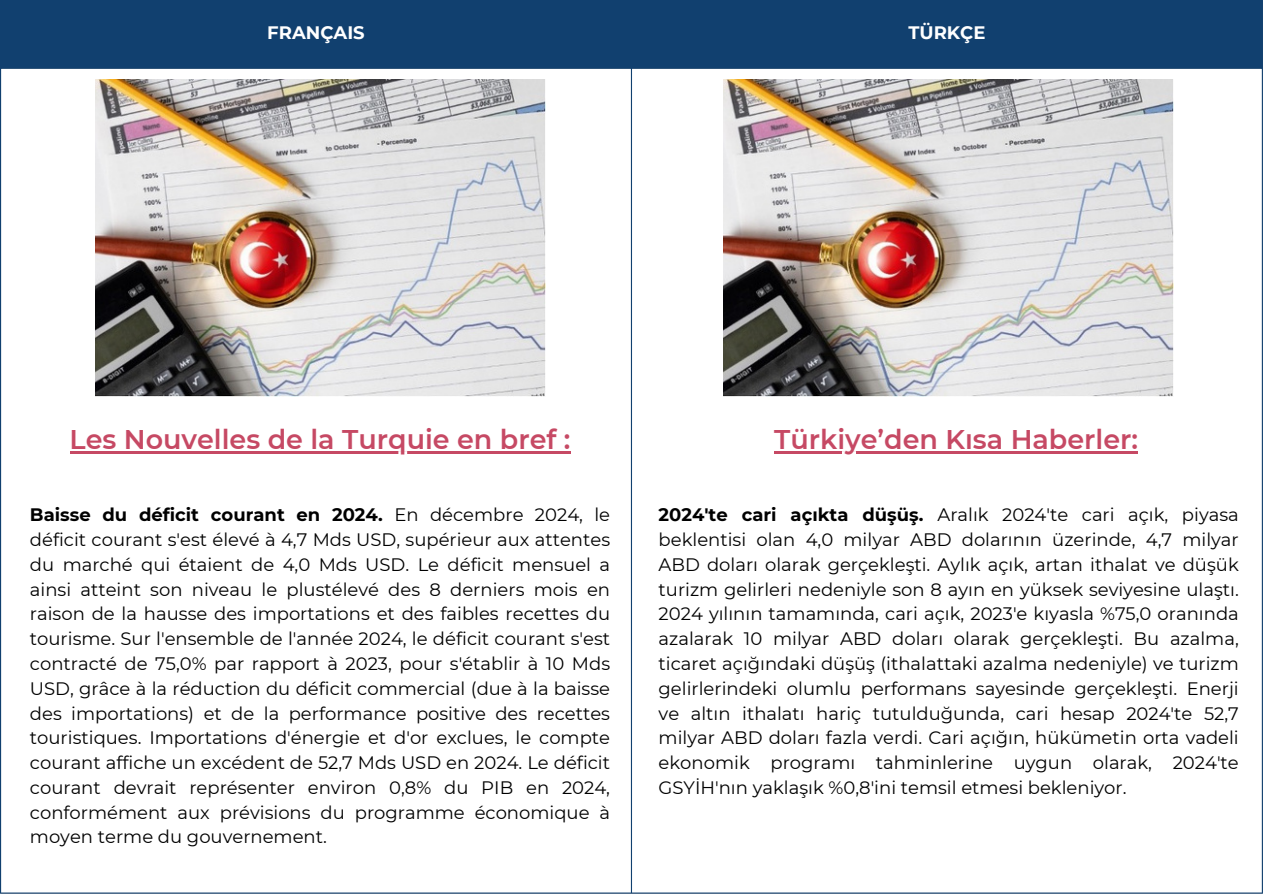
<style>
.page{position:relative;width:1263px;height:894px;background:#fff}
.page>*{position:absolute;margin:0;border:0;box-sizing:border-box;transform-origin:0 0}
.t1{font:600 27px "Montserrat";color:#c64964}
.t2{font:18px/24.8px "Montserrat";color:#000;text-align:justify}
.t3{font:700 18px "Montserrat";color:#fff}
.s1{font-weight:700}
</style>
<div class="page">
<div style="left:1px;top:1px;width:1261px;height:67px;background:#11406f"></div>
<hr style="left:0;top:1px;width:1px;height:891px;background:#11406f">
<hr style="left:631px;top:1px;width:1px;height:891px;background:#11406f">
<hr style="left:1262px;top:1px;width:1px;height:891px;background:#11406f">
<hr style="left:0;top:0;width:1263px;height:1px;background:#11406f">
<hr style="left:0;top:68px;width:1263px;height:1px;background:#11406f">
<hr style="left:0;top:892px;width:1263px;height:1px;background:#11406f">
<hr style="left:70px;top:451px;width:500px;height:3px;background:#c64964">
<hr style="left:774px;top:451px;width:364px;height:3px;background:#c64964">
<img style="left:724px;top:79px;width:450px;height:317px">
<img style="left:95px;top:79px;width:450px;height:317px">
<p class="t3" style="left:267px;top:22px;width:99px">FRANÇAIS</p>
<p class="t3" style="left:908px;top:22px;width:79px">TÜRKÇE</p>
<p class="t1" style="left:70px;top:423px;width:502px">Les Nouvelles de la Turquie en bref :</p>
<h1 class="t1" style="left:774px;top:423px;width:365px">Türkiye’den Kısa Haberler:</h1>
<p class="t2" style="left:30px;top:502px;width:582px"><span class="s1">Baisse du déficit courant en 2024.</span> En décembre 2024, le déficit courant s'est élevé à 4,7 Mds USD, supérieur aux attentes du marché qui étaient de 4,0 Mds USD. Le déficit mensuel a ainsi atteint son niveau le plustélevé des 8 derniers mois en raison de la hausse des importations et des faibles recettes du tourisme. Sur l'ensemble de l'année 2024, le déficit courant s'est contracté de 75,0% par rapport à 2023, pour s'établir à 10 Mds USD, grâce à la réduction du déficit commercial (due à la baisse des importations) et de la performance positive des recettes touristiques. Importations d'énergie et d'or exclues, le compte courant affiche un excédent de 52,7 Mds USD en 2024. Le déficit courant devrait représenter environ 0,8% du PIB en 2024, conformément aux prévisions du programme économique à moyen terme du gouvernement.</p>
<p class="t2" style="left:659px;top:502px;width:582px"><span class="s1">2024'te cari açıkta düşüş.</span> Aralık 2024'te cari açık, piyasa beklentisi olan 4,0 milyar ABD dolarının üzerinde, 4,7 milyar ABD doları olarak gerçekleşti. Aylık açık, artan ithalat ve düşük turizm gelirleri nedeniyle son 8 ayın en yüksek seviyesine ulaştı.<br>2024 yılının tamamında, cari açık, 2023'e kıyasla %75,0 oranında azalarak 10 milyar ABD doları olarak gerçekleşti. Bu azalma, ticaret açığındaki düşüş (ithalattaki azalma nedeniyle) ve turizm gelirlerindeki olumlu performans sayesinde gerçekleşti. Enerji ve altın ithalatı hariç tutulduğunda, cari hesap 2024'te 52,7 milyar ABD doları fazla verdi. Cari açığın, hükümetin orta vadeli ekonomik programı tahminlerine uygun olarak, 2024'te GSYİH'nın yaklaşık %0,8'ini temsil etmesi bekleniyor.</p>
</div>
